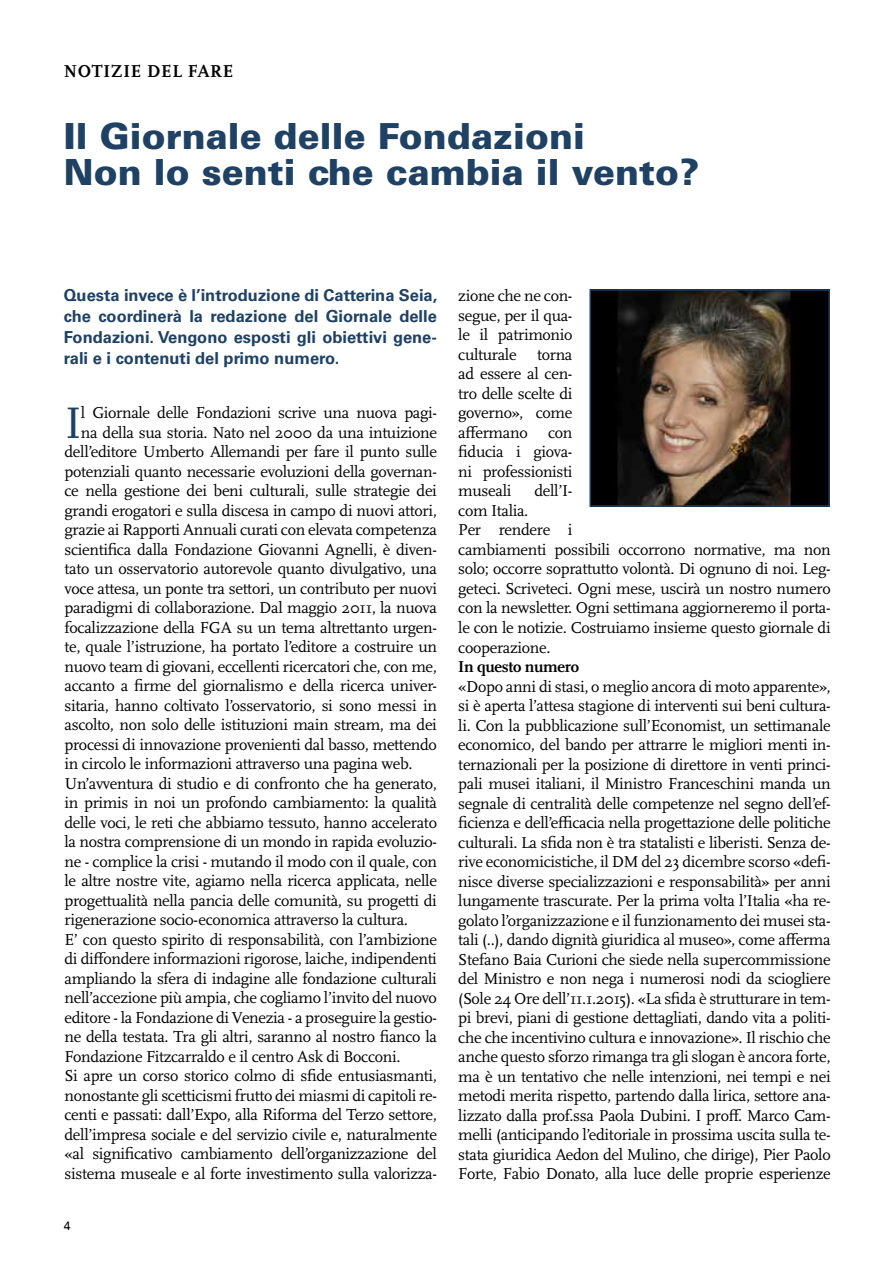
<style>
.page{position:relative;width:893px;height:1263px;background:#fff}
.page>*{position:absolute;margin:0;border:0;box-sizing:border-box;transform-origin:0 0}
.t1{font:46.05px "Scala OT";color:#1e4164}
.t2{font:900 36px/36px "Univers LT Std";color:#1e4164}
.t3{font:700 18px "Scala OT";letter-spacing:.04em;color:#000}
.t4{font:16.5px/19.5px "Scala OT";letter-spacing:-.02em;color:#000;text-align:justify}
.t5{font:700 16.5px/21px "Univers LT Std";color:#1e4164;text-align:justify}
.t6{font:700 16.5px "Scala OT";letter-spacing:-.02em;color:#000}
.t7{font:12px "Univers LT";color:#000}
</style>
<div class="page">
<img style="left:592px;top:292px;width:235px;height:212px">
<div style="left:589px;top:289px;width:241px;height:218px;border:2px solid #1e4164"></div>
<p class="t3" style="left:64px;top:61px;width:171px">NOTIZIE DEL FARE</p>
<h2 class="t2" style="left:64px;top:118px;width:637px">Il Giornale delle Fondazioni<br>Non lo senti che cambia il vento?</h2>
<p class="t5" style="left:64px;top:285px;width:375px">Questa invece è l’introduzione di Catterina Seia, che coordinerà la redazione del Giornale delle Fondazioni. Vengono esposti gli obiettivi gene&shy;rali e i contenuti del primo numero.</p>
<h1 class="t1" style="left:65px;top:398px;width:19px">I</h1>
<p class="t4" style="left:81px;top:404px;width:357px">l Giornale delle Fondazioni scrive una nuova pagi-</p>
<p class="t4" style="left:81px;top:423px;width:357px">na della sua storia. Nato nel 2000 da una intuizione</p>
<p class="t4" style="left:65px;top:443px;width:374px">dell’editore Umberto Allemandi per fare il punto sulle</p>
<p class="t4" style="left:65px;top:462px;width:374px">potenziali quanto necessarie evoluzioni della governan-</p>
<p class="t4" style="left:65px;top:482px;width:374px">ce nella gestione dei beni culturali, sulle strategie dei</p>
<p class="t4" style="left:65px;top:501px;width:374px">grandi erogatori e sulla discesa in campo di nuovi attori,</p>
<p class="t4" style="left:65px;top:521px;width:374px">grazie ai Rapporti Annuali curati con elevata competenza</p>
<p class="t4" style="left:65px;top:540px;width:374px">scientifica dalla Fondazione Giovanni Agnelli, è diven-</p>
<p class="t4" style="left:65px;top:560px;width:374px">tato un osservatorio autorevole quanto divulgativo, una</p>
<p class="t4" style="left:65px;top:579px;width:374px">voce attesa, un ponte tra settori, un contributo per nuovi</p>
<p class="t4" style="left:65px;top:599px;width:374px">paradigmi di collaborazione. Dal maggio 2011, la nuova</p>
<p class="t4" style="left:65px;top:618px;width:374px">focalizzazione della FGA su un tema altrettanto urgen-</p>
<p class="t4" style="left:65px;top:638px;width:374px">te, quale l’istruzione, ha portato l’editore a costruire un</p>
<p class="t4" style="left:65px;top:657px;width:374px">nuovo team di giovani, eccellenti ricercatori che, con me,</p>
<p class="t4" style="left:65px;top:677px;width:374px">accanto a firme del giornalismo e della ricerca univer-</p>
<p class="t4" style="left:65px;top:696px;width:374px">sitaria, hanno coltivato l’osservatorio, si sono messi in</p>
<p class="t4" style="left:65px;top:716px;width:374px">ascolto, non solo delle istituzioni main stream, ma dei</p>
<p class="t4" style="left:65px;top:735px;width:374px">processi di innovazione provenienti dal basso, mettendo</p>
<p class="t4" style="left:65px;top:755px;width:350px">in circolo le informazioni attraverso una pagina web.</p>
<p class="t4" style="left:65px;top:774px;width:374px">Un’avventura di studio e di confronto che ha generato,</p>
<p class="t4" style="left:65px;top:794px;width:374px">in primis in noi un profondo cambiamento: la qualità</p>
<p class="t4" style="left:65px;top:813px;width:374px">delle voci, le reti che abbiamo tessuto, hanno accelerato</p>
<p class="t4" style="left:65px;top:833px;width:374px">la nostra comprensione di un mondo in rapida evoluzio-</p>
<p class="t4" style="left:65px;top:852px;width:374px">ne - complice la crisi - mutando il modo con il quale, con</p>
<p class="t4" style="left:65px;top:872px;width:374px">le altre nostre vite, agiamo nella ricerca applicata, nelle</p>
<p class="t4" style="left:65px;top:891px;width:374px">progettualità nella pancia delle comunità, su progetti di</p>
<p class="t4" style="left:65px;top:911px;width:345px">rigenerazione socio-economica attraverso la cultura.</p>
<p class="t4" style="left:65px;top:930px;width:374px">E’ con questo spirito di responsabilità, con l’ambizione</p>
<p class="t4" style="left:65px;top:950px;width:374px">di diffondere informazioni rigorose, laiche, indipendenti</p>
<p class="t4" style="left:65px;top:969px;width:374px">ampliando la sfera di indagine alle fondazione culturali</p>
<p class="t4" style="left:65px;top:989px;width:374px">nell’accezione più ampia, che cogliamo l’invito del nuovo</p>
<p class="t4" style="left:65px;top:1008px;width:374px">editore - la Fondazione di Venezia - a proseguire la gestio-</p>
<p class="t4" style="left:65px;top:1028px;width:374px">ne della testata. Tra gli altri, saranno al nostro fianco la</p>
<p class="t4" style="left:65px;top:1047px;width:337px">Fondazione Fitzcarraldo e il centro Ask di Bocconi.</p>
<p class="t4" style="left:65px;top:1067px;width:374px">Si apre un corso storico colmo di sfide entusiasmanti,</p>
<p class="t4" style="left:65px;top:1086px;width:374px">nonostante gli scetticismi frutto dei miasmi di capitoli re-</p>
<p class="t4" style="left:65px;top:1106px;width:374px">centi e passati: dall’Expo, alla Riforma del Terzo settore,</p>
<p class="t4" style="left:65px;top:1125px;width:374px">dell’impresa sociale e del servizio civile e, naturalmente</p>
<p class="t4" style="left:65px;top:1145px;width:374px">«al significativo cambiamento dell’organizzazione del</p>
<p class="t4" style="left:65px;top:1164px;width:374px">sistema museale e al forte investimento sulla valorizza-</p>
<p class="t7" style="left:64px;top:1218px;width:8px">4</p>
<p class="t4" style="left:458px;top:287px;width:116px">zione che ne con&shy;segue, per il qua&shy;le il patrimonio culturale torna ad essere al cen&shy;tro delle scelte di governo», come affermano con fiducia i giova&shy;ni professionisti museali</p>
<p class="t4" style="left:534px;top:482px;width:40px">dell’I-</p>
<p class="t4" style="left:458px;top:501px;width:374px;text-align:left">com Italia.<br>Per rendere i<br>cambiamenti possibili occorrono normative, ma non solo; occorre soprattutto volontà. Di ognuno di noi. Leg&shy;geteci. Scriveteci. Ogni mese, uscirà un nostro numero con la newsletter. Ogni settimana aggiorneremo il porta&shy;le con le notizie. Costruiamo insieme questo giornale di cooperazione.</p>
<p class="t6" style="left:458px;top:657px;width:122px">In questo numero</p>
<p class="t4" style="left:458px;top:677px;width:374px">«Dopo anni di stasi, o meglio ancora di moto apparente», si è aperta l’attesa stagione di interventi sui beni cultura&shy;li. Con la pubblicazione sull’Economist, un settimanale economico, del bando per attrarre le migliori menti in&shy;ternazionali per la posizione di direttore in venti princi&shy;pali musei italiani, il Ministro Franceschini manda un segnale di centralità delle competenze nel segno dell’ef&shy;ficienza e dell’efficacia nella progettazione delle politiche culturali. La sfida non è tra statalisti e liberisti. Senza de&shy;rive economicistiche, il DM del 23 dicembre scorso «defi&shy;nisce diverse specializzazioni e responsabilità» per anni lungamente trascurate. Per la prima volta l’Italia «ha re&shy;golato l’organizzazione e il funzionamento dei musei sta&shy;tali (..), dando dignità giuridica al museo», come afferma Stefano Baia Curioni che siede nella supercommissione del Ministro e non nega i numerosi nodi da sciogliere (Sole 24 Ore dell’11.1.2015). «La sfida è strutturare in tem&shy;pi brevi, piani di gestione dettagliati, dando vita a politi&shy;che che incentivino cultura e innovazione». Il rischio che anche questo sforzo rimanga tra gli slogan è ancora forte, ma è un tentativo che nelle intenzioni, nei tempi e nei metodi merita rispetto, partendo dalla lirica, settore ana&shy;lizzato dalla prof.ssa Paola Dubini. I proff. Marco Cam&shy;melli (anticipando l’editoriale in prossima uscita sulla te&shy;stata giuridica Aedon del Mulino, che dirige), Pier Paolo Forte, Fabio Donato, alla luce delle proprie esperienze</p>
</div>
